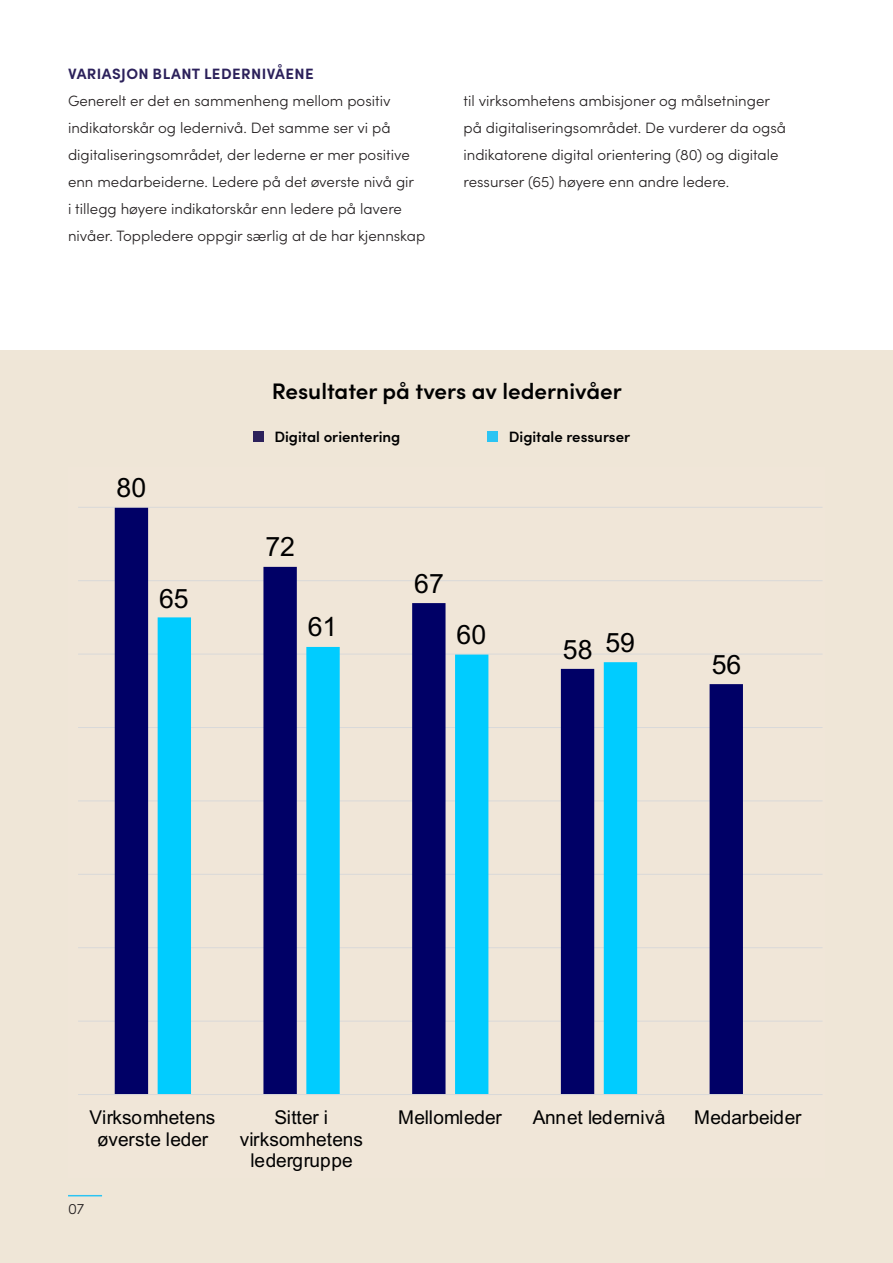
<style>
.page{position:relative;width:893px;height:1263px;background:#fff}
.page>*{position:absolute;margin:0;border:0;box-sizing:border-box;transform-origin:0 0}
.t1{font:26.7px "Arial";color:#000}
.t2{font:600 22.5px "Sofia Pro";color:#000}
.t3{font:19.05px/21.9px "Arial";letter-spacing:-.005em;color:#000;text-align:center}
.t4{font:300 15px/27px "Sofia Pro";color:#231f20}
.t5{font:600 15px "Sofia Pro";color:#000}
.t6{font:700 15px "Sofia Pro";letter-spacing:.03em;color:#2c215b}
</style>
<div class="page">
<div style="left:0;top:351px;width:893px;height:912px;background:#efe6d7"></div>
<hr style="left:78px;top:1021px;width:744px;height:1px;background:#d9d9d9">
<hr style="left:78px;top:947px;width:744px;height:1px;background:#d9d9d9">
<hr style="left:78px;top:874px;width:744px;height:1px;background:#d9d9d9">
<hr style="left:78px;top:800px;width:744px;height:1px;background:#d9d9d9">
<hr style="left:78px;top:727px;width:744px;height:1px;background:#d9d9d9">
<hr style="left:78px;top:654px;width:744px;height:1px;background:#d9d9d9">
<hr style="left:78px;top:580px;width:744px;height:1px;background:#d9d9d9">
<hr style="left:78px;top:507px;width:744px;height:1px;background:#d9d9d9">
<hr style="left:78px;top:468px;width:744px;height:1px;background:#d9d9d9">
<svg style="left:115px;top:508px;width:628px;height:586px"></svg>
<svg style="left:158px;top:617px;width:479px;height:477px"></svg>
<hr style="left:78px;top:1094px;width:744px;height:1px;background:#d9d9d9">
<hr style="left:68px;top:1195px;width:34px;height:1px;background:#2bc4f3">
<div style="left:487px;top:431px;width:11px;height:10px;background:#2bc4f3"></div>
<div style="left:253px;top:431px;width:11px;height:10px;background:#2c215b"></div>
<p class="t6" style="left:68px;top:62px;width:247px">VARIASJON BLANT LEDERNIVÅENE</p>
<p class="t4" style="left:68px;top:86px;width:359px">Generelt er det en sammenheng mellom positiv indikatorskår og ledernivå. Det samme ser vi på digitaliseringsområdet, der lederne er mer positive enn medarbeiderne. Ledere på det øverste nivå gir<br>i tillegg høyere indikatorskår enn ledere på lavere nivåer. Toppledere oppgir særlig at de har kjennskap</p>
<p class="t4" style="left:463px;top:86px;width:324px">til virksomhetens ambisjoner og målsetninger på digitaliseringsområdet. De vurderer da også indikatorene digital orientering (80) og digitale ressurser (65) høyere enn andre ledere.</p>
<p class="t1" style="left:117px;top:469px;width:31px">80</p>
<p class="t1" style="left:159px;top:580px;width:31px">65</p>
<p class="t2" style="left:272px;top:374px;width:352px">Resultater på tvers av ledernivåer</p>
<p class="t5" style="left:274px;top:425px;width:127px">Digital orientering</p>
<p class="t5" style="left:509px;top:425px;width:123px">Digitale ressurser</p>
<p class="t1" style="left:265px;top:529px;width:31px">72</p>
<p class="t1" style="left:414px;top:565px;width:31px">67</p>
<p class="t1" style="left:308px;top:609px;width:31px">61</p>
<p class="t1" style="left:457px;top:616px;width:31px">60</p>
<p class="t1" style="left:605px;top:624px;width:31px">59</p>
<p class="t1" style="left:563px;top:631px;width:31px">58</p>
<p class="t1" style="left:712px;top:646px;width:31px">56</p>
<p class="t3" style="left:90px;top:1106px;width:127px">Virksomhetens øverste leder</p>
<p class="t3" style="left:240px;top:1106px;width:124px">Sitter i virksomhetens ledergruppe</p>
<p class="t3" style="left:398px;top:1106px;width:105px">Mellomleder</p>
<p class="t3" style="left:533px;top:1106px;width:134px">Annet ledernivå</p>
<p class="t3" style="left:694px;top:1106px;width:109px">Medarbeider</p>
<p class="t4" style="left:68px;top:1194px;width:18px">07</p>
</div>
